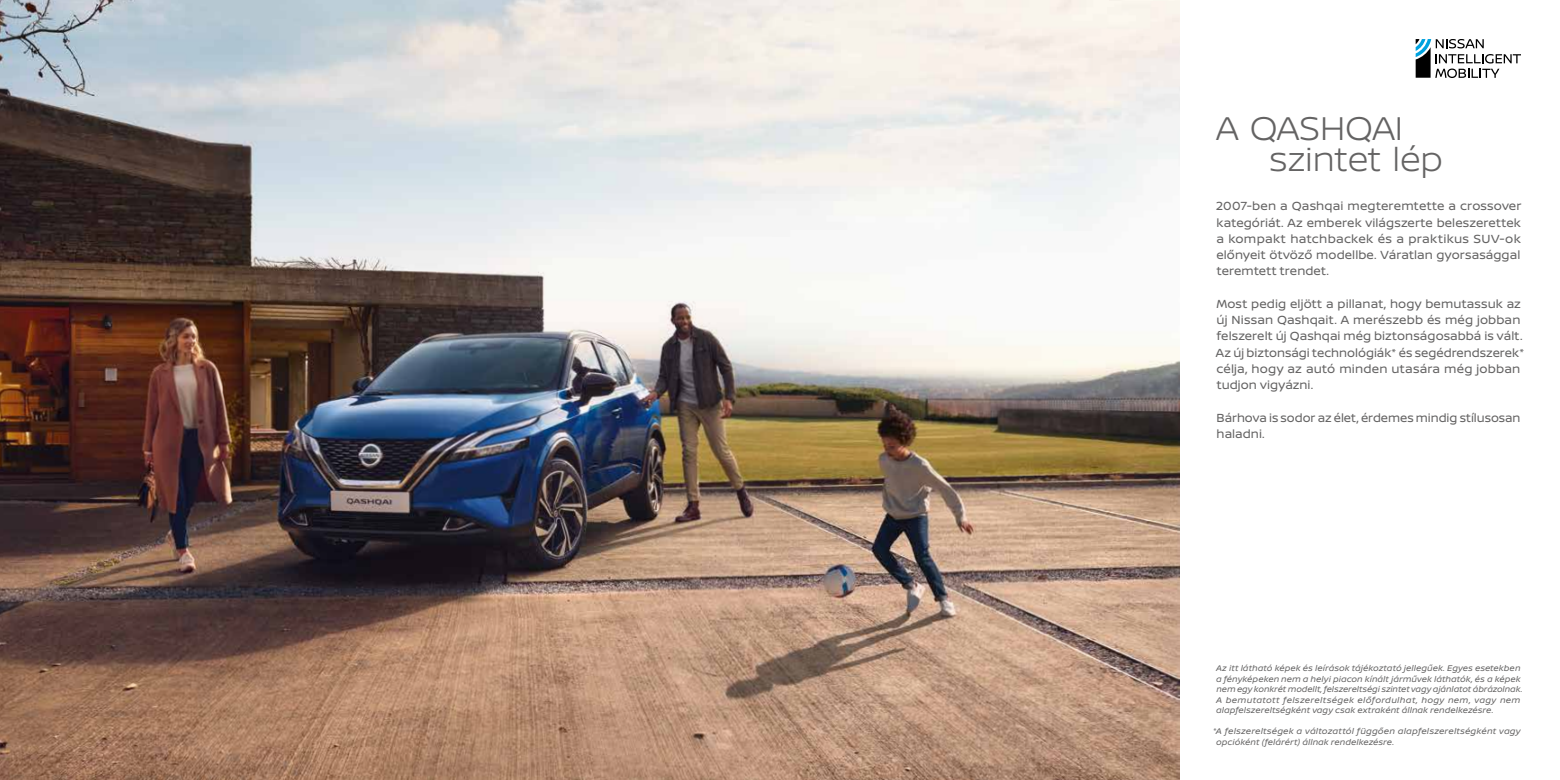
<style>
.page{position:relative;width:1560px;height:780px;background:#fff}
.page>*{position:absolute;margin:0;border:0;box-sizing:border-box;transform-origin:0 0}
.t1{font:300 35px/31.2px "Nissan Brand";letter-spacing:-.005em;color:#646363}
.t2{font:12.5px/16.2px "Nissan Brand";letter-spacing:.005em;color:#646363}
.t3{font:italic 8.75px/10.5px "Nissan Brand";letter-spacing:.02em;color:#646363}
</style>
<div class="page">
<svg style="left:1415px;top:39px;width:105px;height:39px"></svg>
<img style="left:0;top:0;width:1178px;height:780px">
<h1 class="t1" style="left:1269px;top:111px;width:175px;text-indent:-53px">A QASHQAI szintet lép</h1>
<p class="t2" style="left:1215px;top:197px;width:307px;text-align:justify">2007-ben a Qashqai megteremtette a crossover kategóriát. Az emberek világszerte beleszerettek a kompakt hatchbackek és a praktikus SUV-ok előnyeit ötvöző modellbe. Váratlan gyorsasággal teremtett trendet.</p>
<p class="t2" style="left:1215px;top:295px;width:310px">Most pedig eljött a pillanat, hogy bemutassuk az új Nissan Qashqait. A merészebb és még jobban felszerelt új Qashqai még biztonságosabbá is vált.<br>Az új biztonsági technológiák* és segédrendszerek* célja, hogy az autó minden utasára még jobban tudjon vigyázni.</p>
<p class="t2" style="left:1216px;top:409px;width:305px">Bárhova is sodor az élet, érdemes mindig stílusosan haladni.</p>
<p class="t3" style="left:1215px;top:662px;width:308px">Az itt látható képek és leírások tájékoztató jellegűek. Egyes esetekben a fényképeken nem a helyi piacon kínált járművek láthatók, és a képek nem egy konkrét modellt, felszereltségi szintet vagy ajánlatot ábrázolnak.<br>A bemutatott felszereltségek előfordulhat, hogy nem, vagy nem alapfelszereltségként vagy csak extraként állnak rendelkezésre.</p>
<p class="t3" style="left:1215px;top:725px;width:306px;text-indent:-3px">*A felszereltségek a változattól függően alapfelszereltségként vagy opcióként (felárért) állnak rendelkezésre.</p>
</div>
